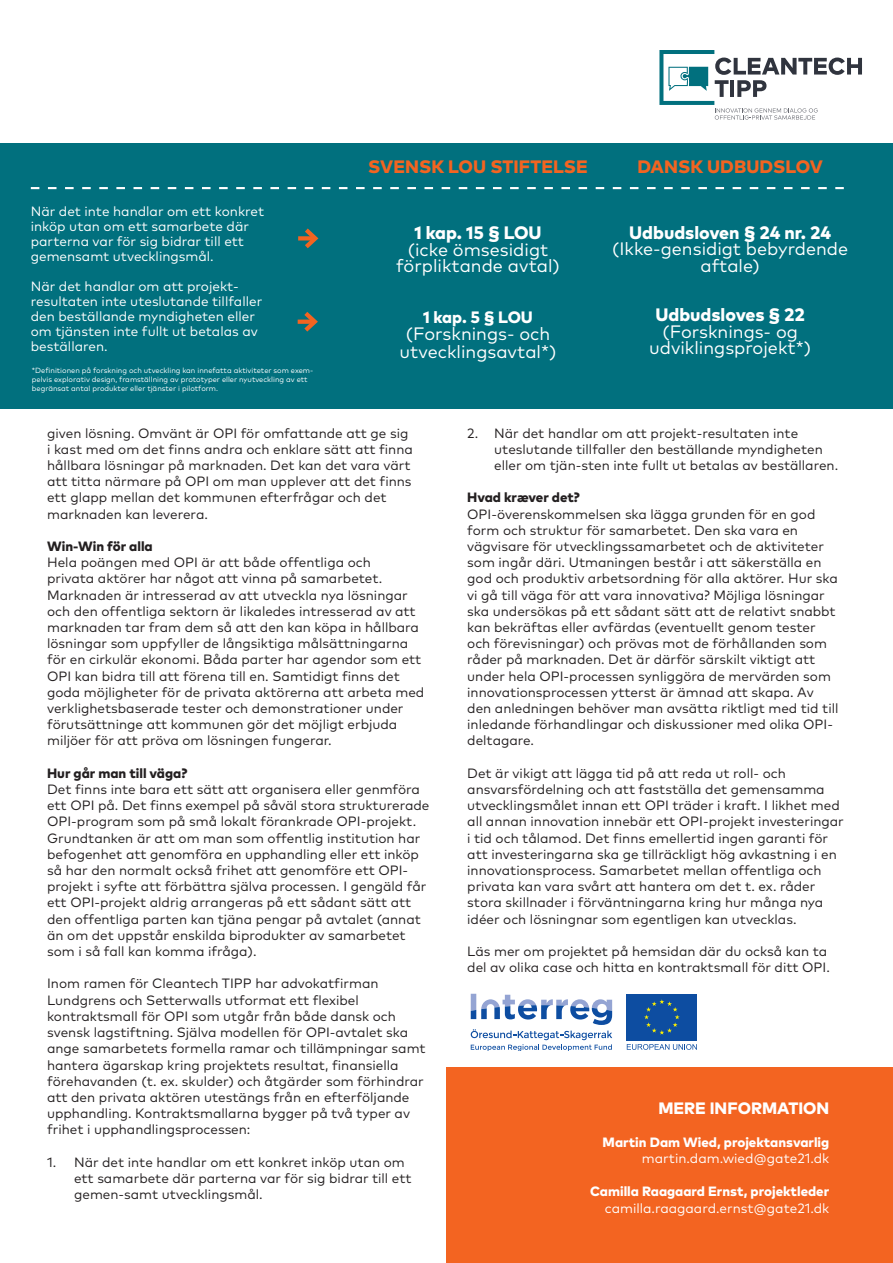
<style>
.page{position:relative;width:893px;height:1263px;background:#fff}
.page>*{position:absolute;margin:0;border:0;box-sizing:border-box;transform-origin:0 0}
.t1{font:18px/16.5px "Mark Pro";color:#fff;text-align:center}
.t2{font:800 18px "Mark Pro";color:#fff}
.Citat{font:800 18px "Mark Pro";letter-spacing:.005em;color:#f36421}
.t3{font:800 16.5px "Mark Pro";color:#fff}
.t4{font:13.5px/16.2px "Mark Pro";color:#231f20}
.Citat-2{font:13.5px/15px "Mark Pro";color:#fff}
.t5{font:800 13.5px/16.5px "Mark Pro";color:#fff;text-align:right}
.t6{font:800 13.5px "Mark Pro";color:#231f20}
.t7{font:7.5px/9px "Mark Pro";color:#fff}
.s1{font-weight:400}
</style>
<div class="page">
<svg style="left:659px;top:50px;width:203px;height:70px"></svg>
<div style="left:446px;top:1067px;width:447px;height:196px;background:#f36421"></div>
<div style="left:627px;top:994px;width:70px;height:46px;background:#0d4da1"></div>
<svg style="left:644px;top:999px;width:36px;height:36px"></svg>
<svg style="left:627px;top:1044px;width:70px;height:6px"></svg>
<svg style="left:471px;top:994px;width:141px;height:57px"></svg>
<div style="left:0;top:143px;width:893px;height:266px;background:#01707e"></div>
<svg style="left:31px;top:187px;width:813px;height:2px"></svg>
<svg style="left:300px;top:228px;width:19px;height:21px"></svg>
<svg style="left:300px;top:312px;width:18px;height:20px"></svg>
<p class="Citat-2" style="left:31px;top:202px;width:235px">När det inte handlar om ett konkret inköp utan om ett samarbete där parterna var för sig bidrar till ett gemensamt utvecklingsmål.</p>
<p class="Citat-2" style="left:31px;top:277px;width:233px">När det handlar om att projekt&shy;resultaten inte uteslutande tillfaller den beställande myndigheten eller om tjänsten inte fullt ut betalas av beställaren.</p>
<p class="t7" style="left:32px;top:365px;width:283px">*Definitionen på forskning och utveckling kan innefatta aktiviteter som exem&shy;pelvis explorativ design, framställning av prototyper eller nyutveckling av ett begränsat antal produkter eller tjänster i pilotform.</p>
<p class="Citat" style="left:368px;top:153px;width:221px">SVENSK LOU STIFTELSE</p>
<p class="t2" style="left:414px;top:219px;width:129px">1 kap. 15 § LOU</p>
<p class="t1" style="left:396px;top:240px;width:165px">(icke ömsesidigt förpliktande avtal)</p>
<p class="t3" style="left:423px;top:305px;width:111px">1 kap. 5 § LOU</p>
<p class="t1" style="left:400px;top:323px;width:158px;line-height:18px">(Forsknings- och utvecklingsavtal*)</p>
<p class="Citat" style="left:638px;top:152px;width:187px">DANSK UDBUDSLOV</p>
<p class="t2" style="left:629px;top:218px;width:203px">Udbudsloven § 24 nr. 24</p>
<p class="t1" style="left:612px;top:239px;width:238px">(Ikke-gensidigt bebyrdende aftale)</p>
<p class="t2" style="left:655px;top:301px;width:151px">Udbudsloves § 22</p>
<p class="t1" style="left:649px;top:322px;width:163px">(Forsknings- og udviklingsprojekt*)</p>
<p class="t4" style="left:47px;top:424px;width:367px">given lösning. Omvänt är OPI för omfattande att ge sig i kast med om det finns andra och enklare sätt att finna hållbara lösningar på marknaden. Det kan det vara värt att titta närmare på OPI om man upplever att det finns ett glapp mellan det kommunen efterfrågar och det marknaden kan leverera.</p>
<p class="t6" style="left:47px;top:536px;width:107px">Win-Win för alla</p>
<p class="t4" style="left:47px;top:553px;width:379px">Hela poängen med OPI är att både offentliga och<br>privata aktörer har något att vinna på samarbetet.<br>Marknaden är intresserad av att utveckla nya lösningar och den offentliga sektorn är likaledes intresserad av att marknaden tar fram dem så att den kan köpa in hållbara lösningar som uppfyller de långsiktiga målsättningarna för en cirkulär ekonomi. Båda parter har agendor som ett OPI kan bidra till att förena till en. Samtidigt finns det goda möjligheter för de privata aktörerna att arbeta med verklighetsbaserade tester och demonstrationer under förutsättninge att kommunen gör det möjligt erbjuda miljöer för att pröva om lösningen fungerar.</p>
<p class="t6" style="left:47px;top:763px;width:142px">Hur går man till väga?</p>
<p class="t4" style="left:47px;top:780px;width:384px">Det finns inte bara ett sätt att organisera eller genmföra ett OPI på. Det finns exempel på såväl stora strukturerade OPI-program som på små lokalt förankrade OPI-projekt.<br>Grundtanken är att om man som offentlig institution har befogenhet att genomföra en upphandling eller ett inköp så har den normalt också frihet att genomföre ett OPI&shy;projekt i syfte att förbättra själva processen. I gengäld får ett OPI-projekt aldrig arrangeras på ett sådant sätt att den offentliga parten kan tjäna pengar på avtalet (annat än om det uppstår enskilda biprodukter av samarbetet som i så fall kan komma ifråga).</p>
<p class="t4" style="left:47px;top:974px;width:380px">Inom ramen för Cleantech TIPP har advokatfirman Lundgrens och Setterwalls utformat ett flexibel kontraktsmall för OPI som utgår från både dansk och svensk lagstiftning. Själva modellen för OPI-avtalet ska ange samarbetets formella ramar och tillämpningar samt hantera ägarskap kring projektets resultat, finansiella förehavanden (t. ex. skulder) och åtgärder som förhindrar att den privata aktören utestängs från en efterföljande upphandling. Kontraktsmallarna bygger på två typer av frihet i upphandlingsprocessen:</p>
<p class="t4" style="left:74px;top:1153px;width:339px;text-indent:-27px">1. När det inte handlar om ett konkret inköp utan om ett samarbete där parterna var för sig bidrar till ett gemen-samt utvecklingsmål.</p>
<p class="t4" style="left:494px;top:424px;width:345px;text-indent:-27px">2. När det handlar om att projekt-resultaten inte uteslutande tillfaller den beställande myndigheten eller om tjän-sten inte fullt ut betalas av beställaren.</p>
<p class="t6" style="left:467px;top:487px;width:114px">Hvad kræver det?</p>
<p class="t4" style="left:467px;top:505px;width:373px">OPI-överenskommelsen ska lägga grunden för en god form och struktur för samarbetet. Den ska vara en vägvisare för utvecklingssamarbetet och de aktiviteter som ingår däri. Utmaningen består i att säkerställa en god och produktiv arbetsordning för alla aktörer. Hur ska vi gå till väga för att vara innovativa? Möjliga lösningar ska undersökas på ett sådant sätt att de relativt snabbt kan bekräftas eller avfärdas (eventuellt genom tester och förevisningar) och prövas mot de förhållanden som råder på marknaden. Det är därför särskilt viktigt att under hela OPI-processen synliggöra de mervärden som innovationsprocessen ytterst är ämnad att skapa. Av den anledningen behöver man avsätta riktligt med tid till inledande förhandlingar och diskussioner med olika OPI&shy;deltagare.</p>
<p class="t4" style="left:467px;top:764px;width:378px">Det är vikigt att lägga tid på att reda ut roll- och ansvarsfördelning och att fastställa det gemensamma utvecklingsmålet innan ett OPI träder i kraft. I likhet med all annan innovation innebär ett OPI-projekt investeringar i tid och tålamod. Det finns emellertid ingen garanti för att investeringarna ska ge tillräckligt hög avkastning i en innovationsprocess. Samarbetet mellan offentliga och privata kan vara svårt att hantera om det t. ex. råder stora skillnader i förväntningarna kring hur många nya idéer och lösningnar som egentligen kan utvecklas.</p>
<p class="t4" style="left:467px;top:942px;width:364px">Läs mer om projektet på hemsidan där du också kan ta del av olika case och hitta en kontraktsmall för ditt OPI.</p>
<p class="t3" style="left:658px;top:1095px;width:172px">MERE INFORMATION</p>
<p class="t5" style="left:603px;top:1133px;width:228px">Martin Dam Wied, projektansvarlig <span class="s1">martin.dam.wied@gate21.dk</span></p>
<p class="t5" style="left:590px;top:1182px;width:241px">Camilla Raagaard Ernst, projektleder</p>
<p class="Citat-2" style="left:605px;top:1199px;width:226px">camilla.raagaard.ernst@gate21.dk</p>
</div>
